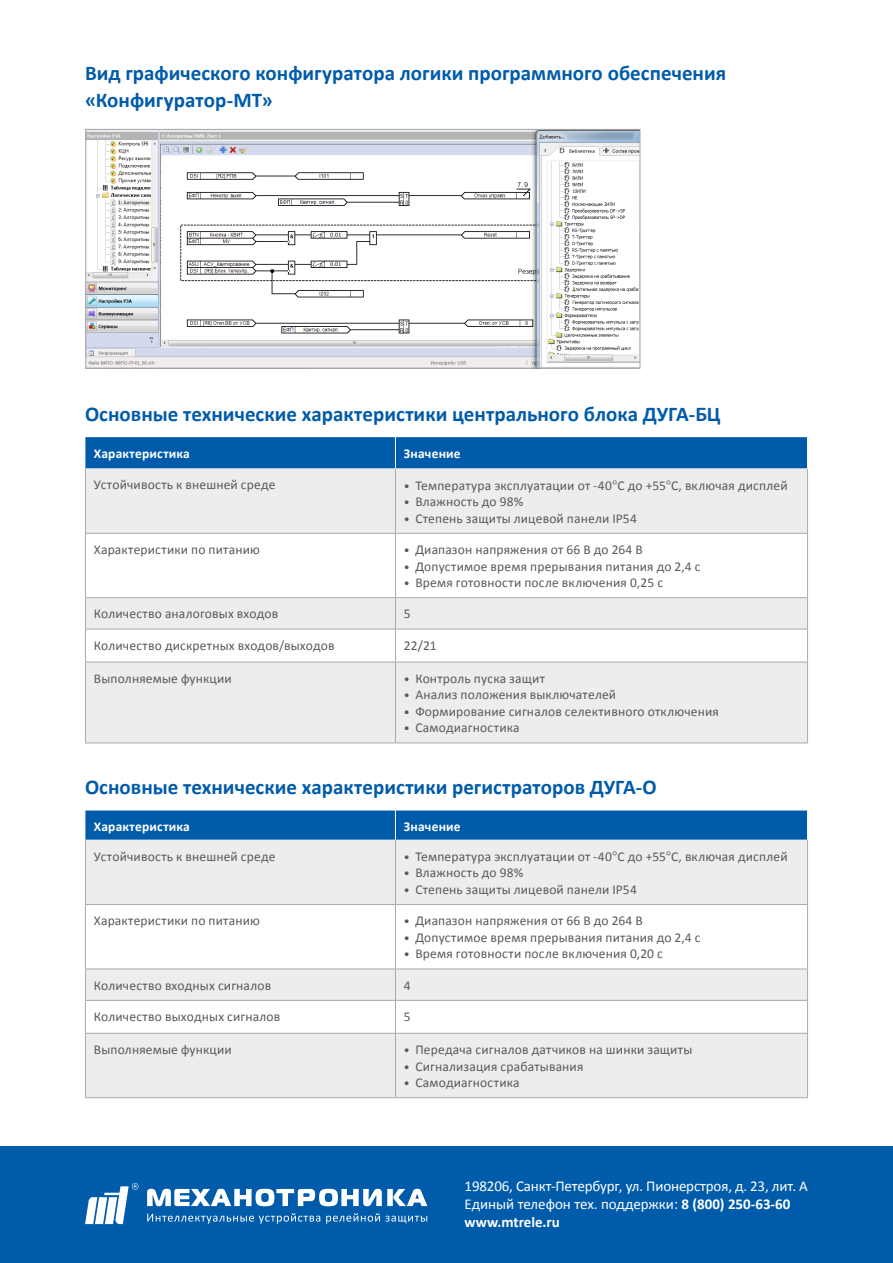
<style>
.page{position:relative;width:893px;height:1263px;background:#fff}
.page>*{position:absolute;margin:0;border:0;box-sizing:border-box;transform-origin:0 0}
.t1{font:700 21px/27px "Calibri";color:#005baa}
.t2{font:15px/18px "Calibri";letter-spacing:-.01em;color:#fff}
.t3{font:13.5px "Calibri";letter-spacing:.015em;color:#58595b}
.t4{font:700 13.5px "Calibri";letter-spacing:.015em;color:#fff}
.s1{font-size:12px}
.s2{font-family:"Helios C"}
.s3{font-weight:700}
</style>
<div class="page">
<div style="left:0;top:1146px;width:893px;height:117px;background:#005baa"></div>
<svg style="left:147px;top:1189px;width:280px;height:17px"></svg>
<svg style="left:147px;top:1213px;width:173px;height:11px"></svg>
<svg style="left:326px;top:1213px;width:101px;height:11px"></svg>
<svg style="left:85px;top:1183px;width:53px;height:41px"></svg>
<div style="left:85px;top:437px;width:722px;height:31px;background:#005baa"></div>
<div style="left:86px;top:468px;width:721px;height:65px;background:#ededee"></div>
<svg style="left:86px;top:598px;width:721px;height:144px;fill:#ededee"></svg>
<hr style="left:395px;top:468px;width:1px;height:65px;background:#a7a9ac">
<hr style="left:807px;top:468px;width:1px;height:65px;background:#a7a9ac">
<hr style="left:85px;top:533px;width:310px;height:1px;background:#a7a9ac">
<hr style="left:395px;top:533px;width:413px;height:1px;background:#a7a9ac">
<hr style="left:395px;top:534px;width:1px;height:63px;background:#a7a9ac">
<hr style="left:807px;top:534px;width:1px;height:63px;background:#a7a9ac">
<hr style="left:85px;top:597px;width:310px;height:1px;background:#a7a9ac">
<hr style="left:395px;top:597px;width:413px;height:1px;background:#a7a9ac">
<hr style="left:395px;top:598px;width:1px;height:31px;background:#a7a9ac">
<hr style="left:807px;top:598px;width:1px;height:31px;background:#a7a9ac">
<hr style="left:85px;top:629px;width:310px;height:1px;background:#a7a9ac">
<hr style="left:395px;top:629px;width:413px;height:1px;background:#a7a9ac">
<hr style="left:395px;top:629px;width:1px;height:33px;background:#a7a9ac">
<hr style="left:807px;top:629px;width:1px;height:33px;background:#a7a9ac">
<hr style="left:85px;top:662px;width:310px;height:1px;background:#a7a9ac">
<hr style="left:395px;top:662px;width:413px;height:1px;background:#a7a9ac">
<hr style="left:395px;top:662px;width:1px;height:80px;background:#a7a9ac">
<hr style="left:807px;top:662px;width:1px;height:80px;background:#a7a9ac">
<hr style="left:85px;top:742px;width:310px;height:1px;background:#a7a9ac">
<hr style="left:395px;top:742px;width:413px;height:1px;background:#a7a9ac">
<hr style="left:85px;top:468px;width:1px;height:65px;background:#a7a9ac">
<hr style="left:85px;top:534px;width:1px;height:63px;background:#a7a9ac">
<hr style="left:85px;top:598px;width:1px;height:31px;background:#a7a9ac">
<hr style="left:85px;top:629px;width:1px;height:33px;background:#a7a9ac">
<hr style="left:85px;top:662px;width:1px;height:80px;background:#a7a9ac">
<hr style="left:395px;top:437px;width:1px;height:31px;background:#fff">
<div style="left:85px;top:810px;width:722px;height:30px;background:#005baa"></div>
<div style="left:86px;top:840px;width:721px;height:64px;background:#ededee"></div>
<svg style="left:86px;top:969px;width:721px;height:128px;fill:#ededee"></svg>
<hr style="left:395px;top:840px;width:1px;height:64px;background:#a7a9ac">
<hr style="left:807px;top:840px;width:1px;height:64px;background:#a7a9ac">
<hr style="left:85px;top:904px;width:310px;height:1px;background:#a7a9ac">
<hr style="left:395px;top:904px;width:413px;height:1px;background:#a7a9ac">
<hr style="left:395px;top:905px;width:1px;height:63px;background:#a7a9ac">
<hr style="left:807px;top:905px;width:1px;height:63px;background:#a7a9ac">
<hr style="left:85px;top:968px;width:310px;height:1px;background:#a7a9ac">
<hr style="left:395px;top:968px;width:413px;height:1px;background:#a7a9ac">
<hr style="left:395px;top:969px;width:1px;height:31px;background:#a7a9ac">
<hr style="left:807px;top:969px;width:1px;height:31px;background:#a7a9ac">
<hr style="left:85px;top:1000px;width:310px;height:1px;background:#a7a9ac">
<hr style="left:395px;top:1000px;width:413px;height:1px;background:#a7a9ac">
<hr style="left:395px;top:1001px;width:1px;height:32px;background:#a7a9ac">
<hr style="left:807px;top:1001px;width:1px;height:32px;background:#a7a9ac">
<hr style="left:85px;top:1033px;width:310px;height:1px;background:#a7a9ac">
<hr style="left:395px;top:1033px;width:413px;height:1px;background:#a7a9ac">
<hr style="left:395px;top:1034px;width:1px;height:63px;background:#a7a9ac">
<hr style="left:807px;top:1034px;width:1px;height:63px;background:#a7a9ac">
<hr style="left:85px;top:1097px;width:310px;height:1px;background:#a7a9ac">
<hr style="left:395px;top:1097px;width:413px;height:1px;background:#a7a9ac">
<hr style="left:85px;top:840px;width:1px;height:64px;background:#a7a9ac">
<hr style="left:85px;top:905px;width:1px;height:63px;background:#a7a9ac">
<hr style="left:85px;top:969px;width:1px;height:31px;background:#a7a9ac">
<hr style="left:85px;top:1001px;width:1px;height:32px;background:#a7a9ac">
<hr style="left:85px;top:1034px;width:1px;height:63px;background:#a7a9ac">
<hr style="left:395px;top:810px;width:1px;height:30px;background:#fff">
<img style="left:88px;top:131px;width:550px;height:235px">
<div style="left:86px;top:129px;width:554px;height:239px;border:1px solid #a7a9ac"></div>
<h1 class="t1" style="left:85px;top:59px;width:643px">Вид графического конфигуратора логики программного обеспечения «Конфигуратор-МТ»</h1>
<h1 class="t1" style="left:85px;top:400px;width:637px">Основные технические характеристики центрального блока ДУГА-БЦ</h1>
<p class="t4" style="left:94px;top:445px;width:98px">Характеристика</p>
<p class="t4" style="left:404px;top:445px;width:58px">Значение</p>
<p class="t3" style="left:94px;top:476px;width:183px">Устойчивость к внешней среде</p>
<p class="t3" style="left:404px;top:477px;width:385px"><span class="s1">•</span> Температура эксплуатации от -40<span class="s2">°</span>С до +55<span class="s2">°</span>С, включая дисплей</p>
<p class="t3" style="left:404px;top:493px;width:121px"><span class="s1">•</span> Влажность до 98%</p>
<p class="t3" style="left:404px;top:510px;width:234px"><span class="s1">•</span> Степень защиты лицевой панели IP54</p>
<p class="t3" style="left:94px;top:541px;width:167px">Характеристики по питанию</p>
<p class="t3" style="left:404px;top:541px;width:240px"><span class="s1">•</span> Диапазон напряжения от 66 В до 264 В</p>
<p class="t3" style="left:404px;top:557px;width:298px"><span class="s1">•</span> Допустимое время прерывания питания до 2,4 с</p>
<p class="t3" style="left:404px;top:574px;width:261px"><span class="s1">•</span> Время готовности после включения 0,25 с</p>
<p class="t3" style="left:94px;top:605px;width:186px">Количество аналоговых входов</p>
<p class="t3" style="left:404px;top:605px;width:8px">5</p>
<p class="t3" style="left:94px;top:637px;width:242px">Количество дискретных входов/выходов</p>
<p class="t3" style="left:404px;top:637px;width:34px">22/21</p>
<p class="t3" style="left:94px;top:670px;width:139px">Выполняемые функции</p>
<p class="t3" style="left:404px;top:670px;width:142px"><span class="s1">•</span> Контроль пуска защит</p>
<p class="t3" style="left:404px;top:686px;width:214px"><span class="s1">•</span> Анализ положения выключателей</p>
<p class="t3" style="left:404px;top:703px;width:317px"><span class="s1">•</span> Формирование сигналов селективного отключения</p>
<p class="t3" style="left:404px;top:719px;width:117px"><span class="s1">•</span> Самодиагностика</p>
<h1 class="t1" style="left:85px;top:774px;width:573px">Основные технические характеристики регистраторов ДУГА-О</h1>
<p class="t4" style="left:94px;top:818px;width:98px">Характеристика</p>
<p class="t4" style="left:404px;top:818px;width:58px">Значение</p>
<p class="t3" style="left:94px;top:847px;width:183px">Устойчивость к внешней среде</p>
<p class="t3" style="left:404px;top:848px;width:385px"><span class="s1">•</span> Температура эксплуатации от -40<span class="s2">°</span>С до +55<span class="s2">°</span>С, включая дисплей</p>
<p class="t3" style="left:404px;top:864px;width:121px"><span class="s1">•</span> Влажность до 98%</p>
<p class="t3" style="left:404px;top:881px;width:234px"><span class="s1">•</span> Степень защиты лицевой панели IP54</p>
<p class="t3" style="left:94px;top:912px;width:167px">Характеристики по питанию</p>
<p class="t3" style="left:404px;top:912px;width:240px"><span class="s1">•</span> Диапазон напряжения от 66 В до 264 В</p>
<p class="t3" style="left:404px;top:929px;width:298px"><span class="s1">•</span> Допустимое время прерывания питания до 2,4 с</p>
<p class="t3" style="left:404px;top:945px;width:260px"><span class="s1">•</span> Время готовности после включения 0,20 с</p>
<p class="t3" style="left:94px;top:977px;width:179px">Количество входных сигналов</p>
<p class="t3" style="left:404px;top:977px;width:8px">4</p>
<p class="t3" style="left:94px;top:1008px;width:188px">Количество выходных сигналов</p>
<p class="t3" style="left:404px;top:1008px;width:8px">5</p>
<p class="t3" style="left:94px;top:1041px;width:139px">Выполняемые функции</p>
<p class="t3" style="left:404px;top:1041px;width:290px"><span class="s1">•</span> Передача сигналов датчиков на шинки защиты</p>
<p class="t3" style="left:404px;top:1057px;width:181px"><span class="s1">•</span> Сигнализация срабатывания</p>
<p class="t3" style="left:404px;top:1074px;width:117px"><span class="s1">•</span> Самодиагностика</p>
<p class="t2" style="left:465px;top:1177px;width:345px">198206, Санкт-Петербург, ул. Пионерстроя, д. 23, лит. А<br>Единый телефон тех. поддержки: <span class="s3">8 (800) 250-63-60 www.mtrele.ru</span></p>
</div>
